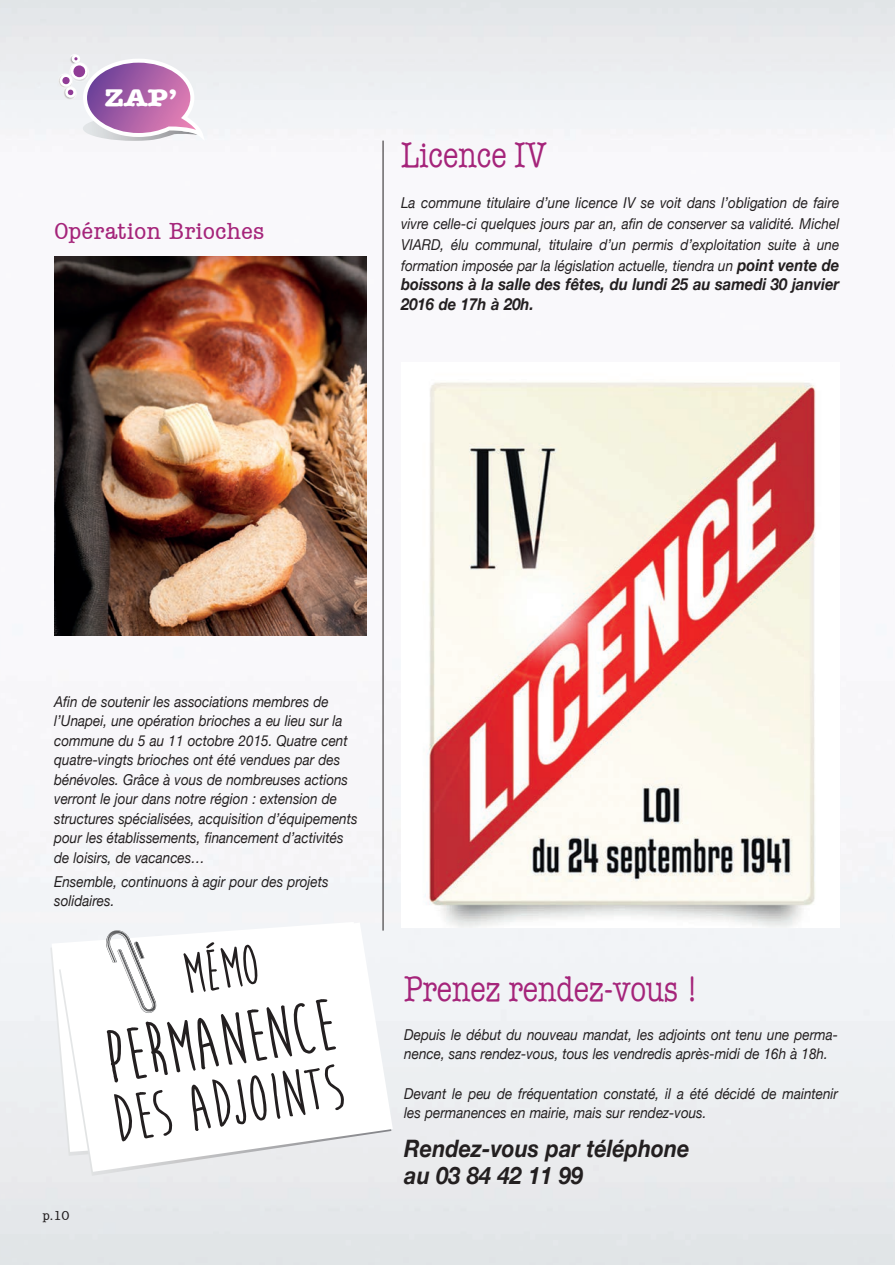
<style>
.page{position:relative;width:895px;height:1265px;background:#fff}
.page>*{position:absolute;margin:0;border:0;box-sizing:border-box;transform-origin:0 0}
.t1{font:700 75px "Moon Flower";color:#231f20}
.t2{font:700 67.5px "Moon Flower";color:#231f20}
.t3{font:700 58.8px "Moon Flower";color:#231f20}
.t4{font:36px "American Typewriter";color:#a5247a;scale:.8 1}
.t5{font:700 24.75px "American Typewriter";color:#fff;scale:1.2 1}
.t6{font:italic 700 24px/27px "Helvetica Neue";color:#231f20;scale:.9 1}
.t7{font:condensed 24px "American Typewriter";color:#a5247a;scale:1.2 1}
.t8{font:italic 700 16.5px/19.5px "Helvetica Neue";color:#231f20;scale:.9 1}
.t9{font:italic 15px/19.5px "Helvetica Neue";color:#231f20;scale:.9 1}
.t10{font:condensed 13.5px "American Typewriter";color:#231f20;scale:1.2 1}
.s1{font-weight:700;font-size:16.5px}
</style>
<div class="page">
<img style="left:0;top:0;width:893px;height:1264px">
<hr style="left:382px;top:140px;width:1px;height:790px;background:#231f20">
<img style="left:54px;top:256px;width:312px;height:379px">
<svg style="left:58px;top:54px;width:147px;height:87px"></svg>
<img style="left:401px;top:362px;width:438px;height:565px">
<svg style="left:52px;top:921px;width:320px;height:230px;fill:#eef0f3"></svg>
<svg style="left:60px;top:922px;width:333px;height:249px"></svg>
<svg style="left:104px;top:928px;width:52px;height:84px"></svg>
<h3 class="t5" style="left:105px;top:76px;width:62px">ZAP’</h3>
<h3 class="t7" style="left:54px;top:212px;width:177px">Opération Brioches</h3>
<h3 class="t4" style="left:401px;top:127px;width:183px">Licence IV</h3>
<p class="t9" style="left:401px;top:192px;width:488px;line-height:21px;text-align:justify">La commune titulaire d’une licence IV se voit dans l’obligation de faire vivre celle-ci quelques jours par an, afin de conserver sa validité. Michel VIARD, élu communal, titulaire d’un permis d’exploitation suite à une formation imposée par la législation actuelle, tiendra un <span class="s1">point vente de</span></p>
<p class="t8" style="left:401px;top:275px;width:488px">boissons à la salle des fêtes, du lundi 25 au samedi 30 janvier<br>2016 de 17h à 20h.</p>
<p class="t9" style="left:54px;top:692px;width:338px">Afin de soutenir les associations membres de l’Unapei, une opération brioches a eu lieu sur la commune du 5 au 11 octobre 2015. Quatre cent quatre-vingts brioches ont été vendues par des bénévoles. Grâce à vous de nombreuses actions verront le jour dans notre région : extension de structures spécialisées, acquisition d’équipements pour les établissements, financement d’activités de loisirs, de vacances…</p>
<p class="t9" style="left:54px;top:872px;width:306px">Ensemble, continuons à agir pour des projets solidaires.</p>
<h3 class="t3" style="left:179px;top:944px;width:78px;rotate:-8deg">mémo</h3>
<p class="t10" style="left:43px;top:1205px;width:24px">p.10</p>
<h1 class="t1" style="left:98px;top:1020px;width:234px;rotate:-9deg">permanence</h1>
<h2 class="t2" style="left:109px;top:1084px;width:233px;rotate:-8deg">des adjoints</h2>
<h3 class="t4" style="left:404px;top:961px;width:369px">Prenez rendez-vous !</h3>
<p class="t9" style="left:404px;top:1025px;width:483px">Depuis le début du nouveau mandat, les adjoints ont tenu une perma&shy;nence, sans rendez-vous, tous les vendredis après-midi de 16h à 18h.</p>
<p class="t9" style="left:404px;top:1084px;width:483px">Devant le peu de fréquentation constaté, il a été décidé de maintenir les permanences en mairie, mais sur rendez-vous.</p>
<h3 class="t6" style="left:404px;top:1135px;width:318px">Rendez-vous par téléphone au 03 84 42 11 99</h3>
</div>
